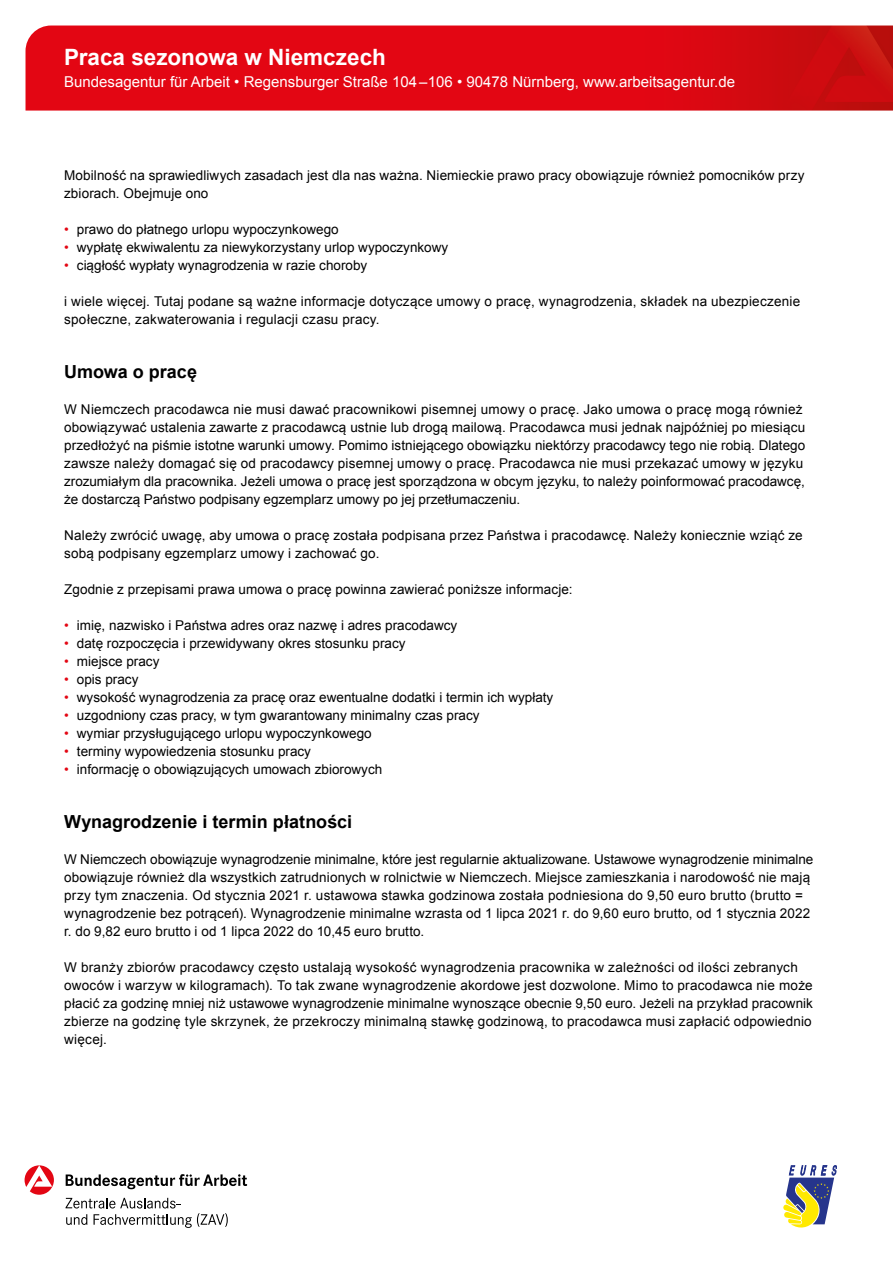
<style>
.page{position:relative;width:893px;height:1263px;background:#fff}
.page>*{position:absolute;margin:0;border:0;box-sizing:border-box;transform-origin:0 0}
.t1{font:700 22.5px "Arial";color:#fff}
.t2{font:700 18px "Arial";color:#000}
.t3{font:15px "Arial";color:#fff}
.t4{font:13.5px/18px "Arial";letter-spacing:.01em;color:#000}
.s1{color:#e30613}
</style>
<div class="page">
<img style="left:26px;top:26px;width:867px;height:85px">
<svg style="left:66px;top:1174px;width:181px;height:15px"></svg>
<svg style="left:25px;top:1165px;width:29px;height:30px"></svg>
<svg style="left:66px;top:1198px;width:162px;height:30px"></svg>
<svg style="left:783px;top:1165px;width:54px;height:62px"></svg>
<h1 class="t1" style="left:64px;top:42px;width:323px">Praca sezonowa w Niemczech</h1>
<p class="t3" style="left:64px;top:72px;width:672px">Bundesagentur für Arbeit • Regensburger Straße 104 –106 • 90478 Nürnberg, www.arbeitsagentur.de</p>
<p class="t4" style="left:64px;top:166px;width:742px">Mobilność na sprawiedliwych zasadach jest dla nas ważna. Niemieckie prawo pracy obowiązuje również pomocników przy zbiorach. Obejmuje ono</p>
<p class="t4" style="left:64px;top:220px;width:276px"><span class="s1">•</span> prawo do płatnego urlopu wypoczynkowego</p>
<p class="t4" style="left:64px;top:238px;width:386px"><span class="s1">•</span> wypłatę ekwiwalentu za niewykorzystany urlop wypoczynkowy</p>
<p class="t4" style="left:64px;top:256px;width:305px"><span class="s1">•</span> ciągłość wypłaty wynagrodzenia w razie choroby</p>
<p class="t4" style="left:64px;top:292px;width:738px">i wiele więcej. Tutaj podane są ważne informacje dotyczące umowy o pracę, wynagrodzenia, składek na ubezpieczenie społeczne, zakwaterowania i regulacji czasu pracy.</p>
<h1 class="t2" style="left:64px;top:360px;width:134px">Umowa o pracę</h1>
<p class="t4" style="left:64px;top:400px;width:743px">W Niemczech pracodawca nie musi dawać pracownikowi pisemnej umowy o pracę. Jako umowa o pracę mogą również obowiązywać ustalenia zawarte z pracodawcą ustnie lub drogą mailową. Pracodawca musi jednak najpóźniej po miesiącu przedłożyć na piśmie istotne warunki umowy. Pomimo istniejącego obowiązku niektórzy pracodawcy tego nie robią. Dlatego zawsze należy domagać się od pracodawcy pisemnej umowy o pracę. Pracodawca nie musi przekazać umowy w języku zrozumiałym dla pracownika. Jeżeli umowa o pracę jest sporządzona w obcym języku, to należy poinformować pracodawcę, że dostarczą Państwo podpisany egzemplarz umowy po jej przetłumaczeniu.</p>
<p class="t4" style="left:64px;top:526px;width:740px">Należy zwrócić uwagę, aby umowa o pracę została podpisana przez Państwa i pracodawcę. Należy koniecznie wziąć ze sobą podpisany egzemplarz umowy i zachować go.</p>
<p class="t4" style="left:64px;top:580px;width:510px">Zgodnie z przepisami prawa umowa o pracę powinna zawierać poniższe informacje:</p>
<p class="t4" style="left:64px;top:616px;width:395px"><span class="s1">•</span> imię, nazwisko i Państwa adres oraz nazwę i adres pracodawcy</p>
<p class="t4" style="left:64px;top:634px;width:343px"><span class="s1">•</span> datę rozpoczęcia i przewidywany okres stosunku pracy</p>
<p class="t4" style="left:64px;top:652px;width:97px"><span class="s1">•</span> miejsce pracy</p>
<p class="t4" style="left:64px;top:670px;width:76px"><span class="s1">•</span> opis pracy</p>
<p class="t4" style="left:64px;top:688px;width:491px"><span class="s1">•</span> wysokość wynagrodzenia za pracę oraz ewentualne dodatki i termin ich wypłaty</p>
<p class="t4" style="left:64px;top:706px;width:417px"><span class="s1">•</span> uzgodniony czas pracy, w tym gwarantowany minimalny czas pracy</p>
<p class="t4" style="left:64px;top:724px;width:309px"><span class="s1">•</span> wymiar przysługującego urlopu wypoczynkowego</p>
<p class="t4" style="left:64px;top:742px;width:248px"><span class="s1">•</span> terminy wypowiedzenia stosunku pracy</p>
<p class="t4" style="left:64px;top:760px;width:320px"><span class="s1">•</span> informację o obowiązujących umowach zbiorowych</p>
<h1 class="t2" style="left:64px;top:810px;width:290px">Wynagrodzenie i termin płatności</h1>
<p class="t4" style="left:64px;top:850px;width:751px">W Niemczech obowiązuje wynagrodzenie minimalne, które jest regularnie aktualizowane. Ustawowe wynagrodzenie minimalne obowiązuje również dla wszystkich zatrudnionych w rolnictwie w Niemczech. Miejsce zamieszkania i narodowość nie mają przy tym znaczenia. Od stycznia 2021 r. ustawowa stawka godzinowa została podniesiona do 9,50 euro brutto (brutto = wynagrodzenie bez potrąceń). Wynagrodzenie minimalne wzrasta od 1 lipca 2021 r. do 9,60 euro brutto, od 1 stycznia 2022 r. do 9,82 euro brutto i od 1 lipca 2022 do 10,45 euro brutto.</p>
<p class="t4" style="left:64px;top:958px;width:750px">W branży zbiorów pracodawcy często ustalają wysokość wynagrodzenia pracownika w zależności od ilości zebranych owoców i warzyw w kilogramach). To tak zwane wynagrodzenie akordowe jest dozwolone. Mimo to pracodawca nie może płacić za godzinę mniej niż ustawowe wynagrodzenie minimalne wynoszące obecnie 9,50 euro. Jeżeli na przykład pracownik zbierze na godzinę tyle skrzynek, że przekroczy minimalną stawkę godzinową, to pracodawca musi zapłacić odpowiednio więcej.</p>
</div>
